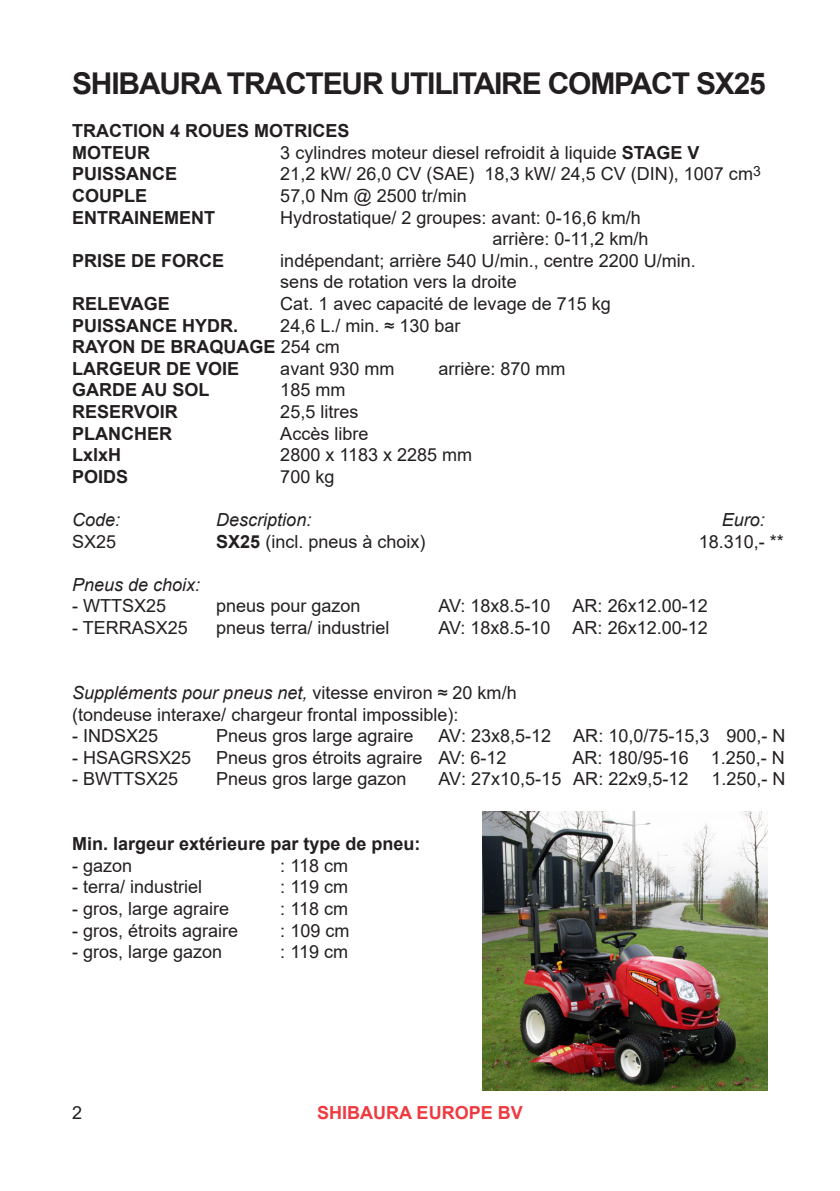
<style>
.page{position:relative;width:840px;height:1191px;background:#fff}
.page>*{position:absolute;margin:0;border:0;box-sizing:border-box;transform-origin:0 0}
.kop1{font:700 30px "Arial";letter-spacing:-.04em;color:#231f20}
.t1{font:18px "Arial";color:#231f20}
.t2{font:700 18px "Arial";color:#231f20}
.t3{font:italic 18px "Arial";color:#231f20}
.t4{font:700 18px "Arial";color:#ee3a41}
.s1{font-weight:700}
.s2{font-weight:400}
.s3{font-style:inherit}
.s4{font-style:normal}
</style>
<div class="page">
<img style="left:482px;top:811px;width:285px;height:279px">
<p class="kop1" style="left:72px;top:62px;width:695px">SHIBAURA TRACTEUR UTILITAIRE COMPACT SX25</p>
<p class="t2" style="left:72px;top:118px;width:279px">TRACTION 4 ROUES MOTRICES</p>
<p class="t2" style="left:72px;top:140px;width:79px">MOTEUR</p>
<p class="t1" style="left:280px;top:140px;width:420px">3 cylindres moteur diesel refroidit à liquide <span class="s1">STAGE V</span></p>
<p class="t2" style="left:72px;top:161px;width:107px">PUISSANCE</p>
<p class="t1" style="left:280px;top:162px;width:481px">21,2 kW/ 26,0 CV (SAE) 18,3 kW/ 24,5 CV (DIN), 1007 cm<sup>3</sup></p>
<p class="t2" style="left:72px;top:183px;width:77px">COUPLE</p>
<p class="t1" style="left:280px;top:183px;width:188px">57,0 Nm @ 2500 tr/min</p>
<p class="t2" style="left:72px;top:204px;width:144px">ENTRAINEMENT</p>
<p class="t1" style="left:280px;top:205px;width:362px">Hydrostatique/ 2 groupes: avant: 0-16,6 km/h</p>
<p class="t1" style="left:492px;top:226px;width:157px">arrière: 0-11,2 km/h</p>
<p class="t2" style="left:72px;top:248px;width:154px">PRISE DE FORCE</p>
<p class="t1" style="left:280px;top:248px;width:417px">indépendant; arrière 540 U/min., centre 2200 U/min.</p>
<p class="t1" style="left:280px;top:270px;width:238px">sens de rotation vers la droite</p>
<p class="t2" style="left:72px;top:291px;width:99px">RELEVAGE</p>
<p class="t1" style="left:280px;top:291px;width:332px">Cat. 1 avec capacité de levage de 715 kg</p>
<p class="t2" style="left:72px;top:312px;width:168px">PUISSANCE HYDR.</p>
<p class="t1" style="left:280px;top:313px;width:181px">24,6 L./ min. ≈ 130 bar</p>
<p class="t2" style="left:72px;top:334px;width:269px">RAYON DE BRAQUAGE <span class="s2">254 cm</span></p>
<p class="t2" style="left:72px;top:356px;width:169px">LARGEUR DE VOIE</p>
<p class="t1" style="left:280px;top:356px;width:116px">avant 930 mm</p>
<p class="t1" style="left:438px;top:356px;width:129px">arrière: 870 mm</p>
<p class="t2" style="left:72px;top:377px;width:139px">GARDE AU SOL</p>
<p class="t1" style="left:280px;top:378px;width:67px">185 mm</p>
<p class="t2" style="left:72px;top:399px;width:107px">RESERVOIR</p>
<p class="t1" style="left:280px;top:399px;width:80px">25,5 litres</p>
<p class="t2" style="left:72px;top:420px;width:101px">PLANCHER</p>
<p class="t1" style="left:280px;top:421px;width:90px">Accès libre</p>
<p class="t2" style="left:72px;top:442px;width:51px">LxlxH</p>
<p class="t1" style="left:280px;top:442px;width:193px">2800 x 1183 x 2285 mm</p>
<p class="t2" style="left:72px;top:464px;width:58px">POIDS</p>
<p class="t1" style="left:280px;top:464px;width:56px">700 kg</p>
<p class="t3" style="left:72px;top:508px;width:50px">Code:</p>
<p class="t3" style="left:216px;top:508px;width:97px">Description:</p>
<p class="t3" style="left:721px;top:508px;width:45px">Euro:</p>
<p class="t1" style="left:72px;top:529px;width:46px">SX25</p>
<p class="t1" style="left:216px;top:529px;width:211px"><span class="s1">SX25</span> (incl. pneus à choix)</p>
<p class="t1" style="left:698px;top:529px;width:87px">1<span class="s3">8</span>.<span class="s3">31</span>0,- <span class="s3">**</span></p>
<p class="t3" style="left:72px;top:573px;width:130px">Pneus de choix:</p>
<p class="t1" style="left:72px;top:594px;width:96px">- WTTSX25</p>
<p class="t1" style="left:216px;top:594px;width:146px">pneus pour gazon</p>
<p class="t1" style="left:438px;top:594px;width:271px">AV: 18x8.5-10 AR: 26x12.00-12</p>
<p class="t1" style="left:72px;top:615px;width:117px">- TERRASX25</p>
<p class="t1" style="left:216px;top:615px;width:175px">pneus terra/ industriel</p>
<p class="t1" style="left:438px;top:615px;width:271px">AV: 18x8.5-10 AR: 26x12.00-12</p>
<p class="t3" style="left:72px;top:681px;width:446px">Suppléments pour pneus net, <span class="s4">vitesse environ ≈ 20 km/h</span></p>
<p class="t1" style="left:72px;top:702px;width:388px">(tondeuse interaxe/ chargeur frontal impossible):</p>
<p class="t1" style="left:72px;top:723px;width:88px">- INDSX25</p>
<p class="t1" style="left:216px;top:723px;width:199px">Pneus gros large agraire</p>
<p class="t1" style="left:438px;top:723px;width:348px">AV: 23x8,5-12 AR: 10,0/75-15,3 900,- <span class="s3">N</span></p>
<p class="t1" style="left:72px;top:745px;width:121px">- HSAGRSX25</p>
<p class="t1" style="left:216px;top:745px;width:292px">Pneus gros étroits agraire AV: 6-12</p>
<p class="t1" style="left:572px;top:745px;width:213px">AR: 180/95-16 1.250,- <span class="s3">N</span></p>
<p class="t1" style="left:72px;top:766px;width:108px">- BWTTSX25</p>
<p class="t1" style="left:216px;top:766px;width:192px">Pneus gros large gazon</p>
<p class="t1" style="left:438px;top:766px;width:251px">AV: 27x10,5-15 AR: 22x9,5-12</p>
<p class="t1" style="left:711px;top:766px;width:76px">1.250,- <span class="s3">N</span></p>
<p class="t2" style="left:72px;top:831px;width:350px">Min. largeur extérieure par type de pneu:</p>
<p class="t1" style="left:72px;top:853px;width:62px">- gazon</p>
<p class="t1" style="left:280px;top:853px;width:69px">: 118 cm</p>
<p class="t1" style="left:72px;top:874px;width:132px">- terra/ industriel</p>
<p class="t1" style="left:280px;top:874px;width:69px">: 119 cm</p>
<p class="t1" style="left:72px;top:896px;width:159px">- gros, large agraire</p>
<p class="t1" style="left:280px;top:896px;width:69px">: 118 cm</p>
<p class="t1" style="left:72px;top:918px;width:168px">- gros, étroits agraire</p>
<p class="t1" style="left:280px;top:918px;width:71px">: 109 cm</p>
<p class="t1" style="left:72px;top:939px;width:152px">- gros, large gazon</p>
<p class="t1" style="left:280px;top:939px;width:69px">: 119 cm</p>
<p class="t1" style="left:72px;top:1100px;width:12px">2</p>
<p class="t4" style="left:317px;top:1100px;width:207px">SHIBAURA EUROPE BV</p>
</div>
